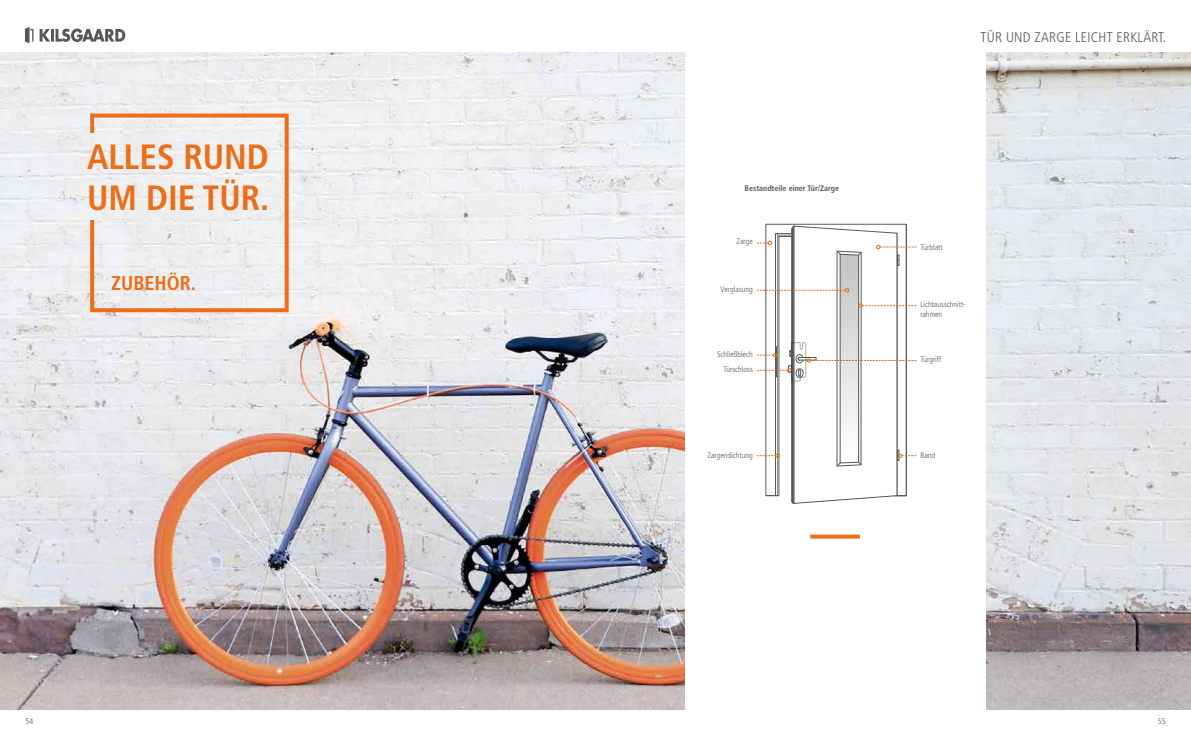
<style>
.page{position:relative;width:1191px;height:738px;background:#fff}
.page>*{position:absolute;margin:0;border:0;box-sizing:border-box;transform-origin:0 0}
.t1{font:700 condensed 35px/40.6px "Frutiger LT Std";color:#ed6e19}
.t2{font:700 condensed 20px "Frutiger LT Std";color:#ed6e19}
.t3{font:300 condensed 14px "Frutiger LT Std";letter-spacing:.02em;color:#575756}
.t4{font:300 condensed 8px/9.6px "Frutiger LT Std";color:#575756}
.t5{font:700 condensed 8px "Frutiger LT Std";color:#575756}
</style>
<div class="page">
<svg style="left:25px;top:27px;width:9px;height:16px"></svg>
<svg style="left:40px;top:29px;width:85px;height:13px"></svg>
<img style="left:0;top:52px;width:1191px;height:657px">
<svg style="left:88px;top:111px;width:203px;height:203px"></svg>
<div style="left:685px;top:43px;width:300px;height:676px;background:#fff"></div>
<svg style="left:757px;top:225px;width:159px;height:278px"></svg>
<svg style="left:810px;top:534px;width:50px;height:4px"></svg>
<h1 class="t1" style="left:87px;top:136px;width:184px">ALLES RUND<br>UM DIE TÜR.</h1>
<h2 class="t2" style="left:111px;top:271px;width:86px">ZUBEHÖR.</h2>
<p class="t5" style="left:744px;top:183px;width:96px">Bestandteile einer Tür/Zarge</p>
<p class="t4" style="left:736px;top:236px;width:18px">Zarge</p>
<p class="t4" style="left:720px;top:284px;width:34px">Verglasung</p>
<p class="t4" style="left:717px;top:346px;width:37px;line-height:15.1px;text-align:right">Schließblech<br>Türschloss</p>
<p class="t4" style="left:707px;top:450px;width:47px">Zargendichtung</p>
<h3 class="t3" style="left:980px;top:29px;width:187px">TÜR UND ZARGE LEICHT ERKLÄRT.</h3>
<p class="t4" style="left:920px;top:242px;width:24px">Türblatt</p>
<p class="t4" style="left:920px;top:299px;width:47px">Lichtausschnitt&shy;rahmen</p>
<p class="t4" style="left:920px;top:354px;width:22px">Türgriff</p>
<p class="t4" style="left:920px;top:450px;width:16px">Band</p>
<p class="t4" style="left:26px;top:715px;width:9px">54</p>
<p class="t4" style="left:1157px;top:715px;width:9px">55</p>
</div>
